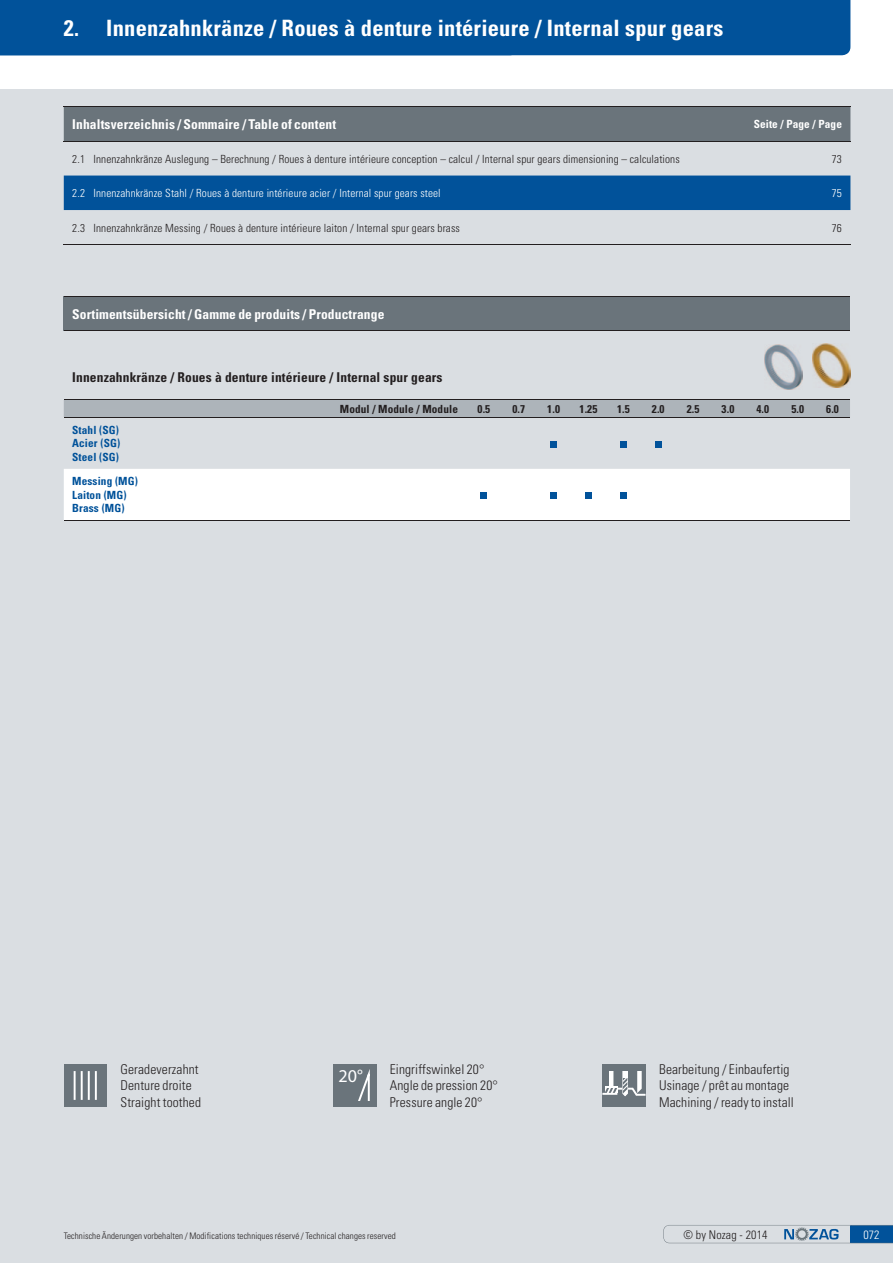
<style>
.page{position:relative;width:893px;height:1263px;background:#fff}
.page>*{position:absolute;margin:0;border:0;box-sizing:border-box;transform-origin:0 0}
.t1{font:700 condensed 22.5px "Univers";letter-spacing:.01em;color:#fff}
.t2{font:18.15px "Myriad Pro";color:#fff}
.t3{font:300 condensed 13.5px/16.6px "Univers";letter-spacing:.01em;color:#231f20}
.t4{font:700 condensed 13.5px "Univers";letter-spacing:.01em;color:#fff}
.t5{font:700 condensed 13.5px "Univers";letter-spacing:.01em;color:#231f20}
.t6{font:300 condensed 12px "Univers";letter-spacing:.01em;color:#231f20}
.t7{font:300 condensed 12px "Univers";color:#fff}
.t8{font:300 condensed 11.25px "Univers";letter-spacing:.01em;color:#231f20}
.t9{font:300 condensed 11.25px "Univers";letter-spacing:.01em;color:#fff}
.t10{font:700 condensed 11.25px/13.5px "Univers";letter-spacing:.01em;color:#01529a;text-align:justify}
.t11{font:700 condensed 11.25px "Univers";letter-spacing:.01em;color:#231f20}
.t12{font:700 condensed 11.25px "Univers";letter-spacing:.01em;color:#fff}
.t13{font:300 condensed 9px "Univers";letter-spacing:.01em;color:#231f20}
</style>
<div class="page">
<div style="left:0;top:89px;width:893px;height:1174px;background:#dadee2"></div>
<div style="left:0;top:0;width:850px;height:55px;background:#01529a"></div>
<div style="left:64px;top:107px;width:786px;height:34px;background:#6a747b"></div>
<div style="left:64px;top:176px;width:786px;height:34px;background:#01529a"></div>
<hr style="left:64px;top:106px;width:680px;height:1px;background:#231f20">
<hr style="left:744px;top:106px;width:106px;height:1px;background:#231f20">
<hr style="left:64px;top:141px;width:680px;height:1px;background:#231f20">
<hr style="left:744px;top:141px;width:106px;height:1px;background:#231f20">
<hr style="left:64px;top:244px;width:680px;height:1px;background:#231f20">
<hr style="left:744px;top:244px;width:106px;height:1px;background:#231f20">
<img style="left:765px;top:345px;width:37px;height:44px">
<img style="left:813px;top:343px;width:37px;height:45px">
<div style="left:64px;top:296px;width:786px;height:35px;background:#6a747b"></div>
<div style="left:64px;top:401px;width:786px;height:16px;background:#adb4ba"></div>
<hr style="left:64px;top:296px;width:368px;height:1px;background:#231f20">
<hr style="left:432px;top:296px;width:34px;height:1px;background:#231f20">
<hr style="left:466px;top:296px;width:35px;height:1px;background:#231f20">
<hr style="left:501px;top:296px;width:35px;height:1px;background:#231f20">
<hr style="left:536px;top:296px;width:35px;height:1px;background:#231f20">
<hr style="left:571px;top:296px;width:35px;height:1px;background:#231f20">
<hr style="left:606px;top:296px;width:35px;height:1px;background:#231f20">
<hr style="left:641px;top:296px;width:35px;height:1px;background:#231f20">
<hr style="left:676px;top:296px;width:35px;height:1px;background:#231f20">
<hr style="left:711px;top:296px;width:34px;height:1px;background:#231f20">
<hr style="left:745px;top:296px;width:35px;height:1px;background:#231f20">
<hr style="left:780px;top:296px;width:35px;height:1px;background:#231f20">
<hr style="left:815px;top:296px;width:35px;height:1px;background:#231f20">
<hr style="left:64px;top:331px;width:368px;height:1px;background:#231f20">
<hr style="left:432px;top:331px;width:34px;height:1px;background:#231f20">
<hr style="left:466px;top:331px;width:35px;height:1px;background:#231f20">
<hr style="left:501px;top:331px;width:35px;height:1px;background:#231f20">
<hr style="left:536px;top:331px;width:35px;height:1px;background:#231f20">
<hr style="left:571px;top:331px;width:35px;height:1px;background:#231f20">
<hr style="left:606px;top:331px;width:35px;height:1px;background:#231f20">
<hr style="left:641px;top:331px;width:35px;height:1px;background:#231f20">
<hr style="left:676px;top:331px;width:35px;height:1px;background:#231f20">
<hr style="left:711px;top:331px;width:34px;height:1px;background:#231f20">
<hr style="left:745px;top:331px;width:35px;height:1px;background:#231f20">
<hr style="left:780px;top:331px;width:35px;height:1px;background:#231f20">
<hr style="left:815px;top:331px;width:35px;height:1px;background:#231f20">
<hr style="left:64px;top:400px;width:368px;height:1px;background:#231f20">
<hr style="left:432px;top:400px;width:34px;height:1px;background:#231f20">
<hr style="left:466px;top:400px;width:35px;height:1px;background:#231f20">
<hr style="left:501px;top:400px;width:35px;height:1px;background:#231f20">
<hr style="left:536px;top:400px;width:35px;height:1px;background:#231f20">
<hr style="left:571px;top:400px;width:35px;height:1px;background:#231f20">
<hr style="left:606px;top:400px;width:35px;height:1px;background:#231f20">
<hr style="left:641px;top:400px;width:35px;height:1px;background:#231f20">
<hr style="left:676px;top:400px;width:35px;height:1px;background:#231f20">
<hr style="left:711px;top:400px;width:34px;height:1px;background:#231f20">
<hr style="left:745px;top:400px;width:35px;height:1px;background:#231f20">
<hr style="left:780px;top:400px;width:35px;height:1px;background:#231f20">
<hr style="left:815px;top:400px;width:35px;height:1px;background:#231f20">
<hr style="left:432px;top:417px;width:34px;height:1px;background:#231f20">
<hr style="left:466px;top:417px;width:35px;height:1px;background:#231f20">
<hr style="left:64px;top:417px;width:368px;height:1px;background:#231f20">
<hr style="left:501px;top:417px;width:35px;height:1px;background:#231f20">
<hr style="left:536px;top:417px;width:35px;height:1px;background:#231f20">
<hr style="left:571px;top:417px;width:35px;height:1px;background:#231f20">
<hr style="left:606px;top:417px;width:35px;height:1px;background:#231f20">
<hr style="left:641px;top:417px;width:35px;height:1px;background:#231f20">
<hr style="left:676px;top:417px;width:35px;height:1px;background:#231f20">
<hr style="left:711px;top:417px;width:34px;height:1px;background:#231f20">
<hr style="left:745px;top:417px;width:35px;height:1px;background:#231f20">
<hr style="left:780px;top:417px;width:35px;height:1px;background:#231f20">
<hr style="left:815px;top:417px;width:35px;height:1px;background:#231f20">
<div style="left:550px;top:441px;width:7px;height:6px;background:#01529a"></div>
<div style="left:620px;top:441px;width:7px;height:6px;background:#01529a"></div>
<svg style="left:655px;top:441px;width:6px;height:6px"></svg>
<div style="left:64px;top:469px;width:786px;height:52px;background:#fff"></div>
<div style="left:550px;top:493px;width:7px;height:6px;background:#01529a"></div>
<div style="left:585px;top:493px;width:7px;height:6px;background:#01529a"></div>
<div style="left:620px;top:493px;width:7px;height:6px;background:#01529a"></div>
<div style="left:64px;top:1064px;width:43px;height:43px;background:#6a747b"></div>
<hr style="left:74px;top:1071px;width:2px;height:29px;background:#fff">
<hr style="left:81px;top:1071px;width:2px;height:29px;background:#fff">
<hr style="left:95px;top:1071px;width:2px;height:29px;background:#fff">
<hr style="left:88px;top:1071px;width:2px;height:29px;background:#fff">
<svg style="left:333px;top:1064px;width:43px;height:43px;background:#737c83"></svg>
<div style="left:344px;top:1100px;width:29px;height:5px;background:#6a747b"></div>
<svg style="left:602px;top:1064px;width:43px;height:43px;background:#889096"></svg>
<svg style="left:663px;top:1225px;width:230px;height:18px"></svg>
<h1 class="t1" style="left:64px;top:15px;width:661px">2. Innenzahnkränze / Roues à denture intérieure / Internal spur gears</h1>
<p class="t4" style="left:72px;top:116px;width:265px">Inhaltsverzeichnis / Sommaire / Table of content</p>
<p class="t12" style="left:754px;top:117px;width:90px">Seite / Page / Page</p>
<p class="t8" style="left:72px;top:152px;width:609px">2.1 Innenzahnkränze Auslegung – Berechnung / Roues à denture intérieure conception – calcul / Internal spur gears dimensioning – calculations</p>
<p class="t8" style="left:832px;top:152px;width:12px">73</p>
<p class="t9" style="left:72px;top:186px;width:370px">2.2 Innenzahnkränze Stahl / Roues à denture intérieure acier / Internal spur gears steel</p>
<p class="t9" style="left:832px;top:186px;width:12px">75</p>
<p class="t8" style="left:72px;top:221px;width:389px">2.3 Innenzahnkränze Messing / Roues à denture intérieure laiton / Internal spur gears brass</p>
<p class="t8" style="left:832px;top:221px;width:12px">76</p>
<p class="t4" style="left:72px;top:306px;width:314px">Sortimentsübersicht / Gamme de produits / Productrange</p>
<p class="t5" style="left:72px;top:369px;width:372px">Innenzahnkränze / Roues à denture intérieure / Internal spur gears</p>
<p class="t11" style="left:340px;top:402px;width:120px">Modul / Module / Module</p>
<p class="t11" style="left:478px;top:402px;width:14px">0.5</p>
<p class="t11" style="left:512px;top:402px;width:14px">0.7</p>
<p class="t11" style="left:547px;top:402px;width:14px">1.0</p>
<p class="t11" style="left:580px;top:402px;width:19px">1.25</p>
<p class="t11" style="left:617px;top:402px;width:14px">1.5</p>
<p class="t11" style="left:652px;top:402px;width:14px">2.0</p>
<p class="t11" style="left:687px;top:402px;width:14px">2.5</p>
<p class="t11" style="left:722px;top:402px;width:14px">3.0</p>
<p class="t11" style="left:756px;top:402px;width:14px">4.0</p>
<p class="t11" style="left:791px;top:402px;width:14px">5.0</p>
<p class="t11" style="left:826px;top:402px;width:14px">6.0</p>
<p class="t10" style="left:72px;top:423px;width:49px">Stahl (SG)<br>Acier (SG)<br>Steel (SG)</p>
<p class="t10" style="left:72px;top:474px;width:67px;text-align:left">Messing (MG)<br>Laiton (MG)<br>Brass (MG)</p>
<p class="t3" style="left:120px;top:1060px;width:82px">Geradeverzahnt<br>Denture droite<br>Straight toothed</p>
<h2 class="t2" style="left:339px;top:1065px;width:26px">20°</h2>
<p class="t3" style="left:390px;top:1060px;width:110px">Eingriffswinkel 20°<br>Angle de pression 20°<br>Pressure angle 20°</p>
<p class="t3" style="left:659px;top:1060px;width:136px">Bearbeitung / Einbaufertig<br>Usinage / prêt au montage<br>Machining / ready to install</p>
<p class="t13" style="left:64px;top:1230px;width:334px">Technische Änderungen vorbehalten / Modifications techniques réservé / Technical changes reserved</p>
<p class="t6" style="left:683px;top:1227px;width:86px">© by Nozag - 2014</p>
<p class="t7" style="left:863px;top:1227px;width:18px">072</p>
</div>
